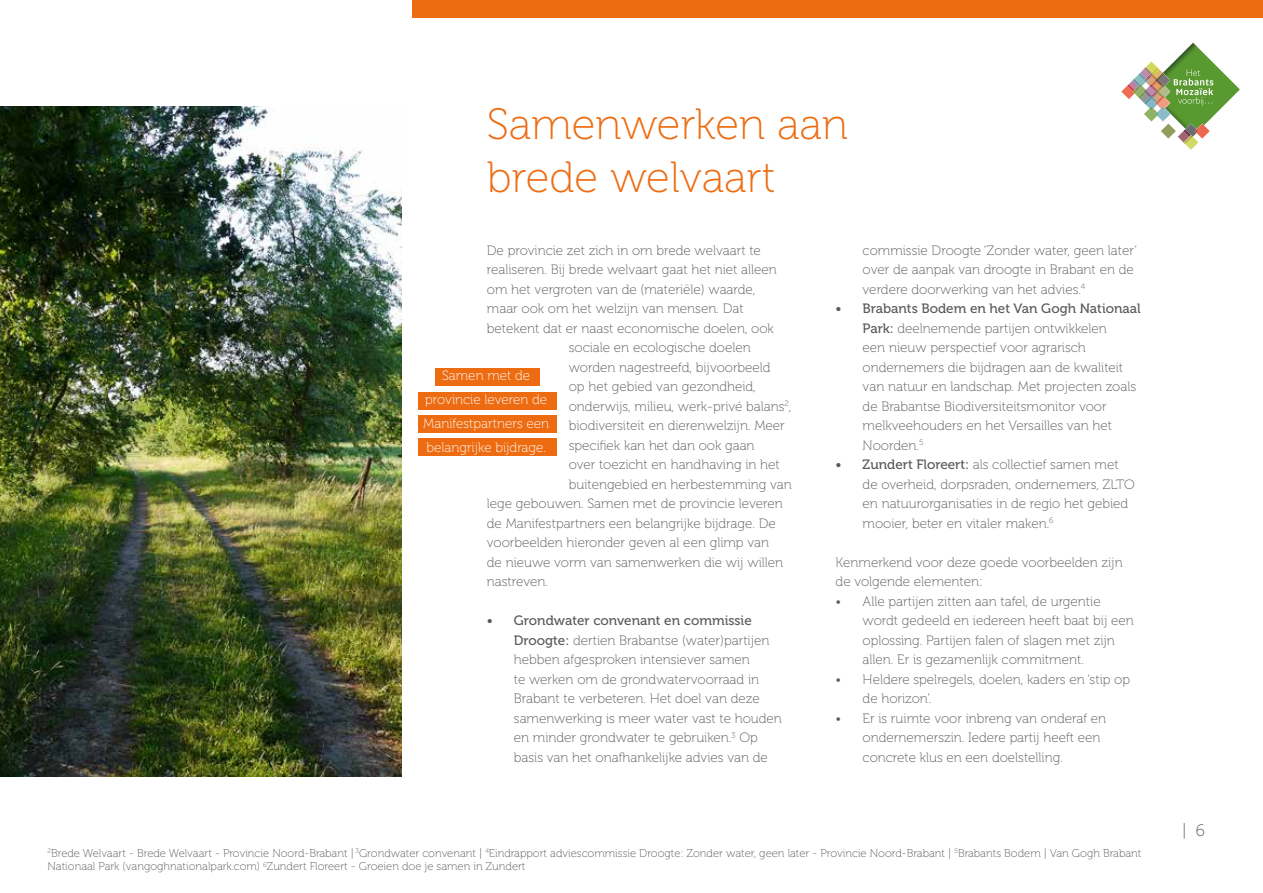
<style>
.page{position:relative;width:1263px;height:893px;background:#fff}
.page>*{position:absolute;margin:0;border:0;box-sizing:border-box;transform-origin:0 0}
.t1{font:43.65px/52.5px "Museo 100";color:#ed6c12}
.t2{font:16.5px "Museo 100";color:#5b5a5b}
.t3{font:13.5px/19.5px "Museo 100";color:#5b5a5b}
.t4{font:13.5px/24px "Museo 100";color:#fff;text-align:center}
.t5{font:13.5px "Museo 500";color:#5b5a5b}
.t6{font:11.25px/13.5px "Museo 100";color:#5b5a5b}
.s1{font-family:"Museo 500"}
</style>
<div class="page">
<div style="left:412px;top:0;width:851px;height:17px;background:#ed6c12"></div>
<div style="left:435px;top:369px;width:105px;height:17px;background:#ed6c12"></div>
<div style="left:418px;top:392px;width:138px;height:17px;background:#ed6c12"></div>
<div style="left:418px;top:415px;width:138px;height:17px;background:#ed6c12"></div>
<div style="left:418px;top:439px;width:138px;height:17px;background:#ed6c12"></div>
<svg style="left:1121px;top:42px;width:119px;height:108px"></svg>
<img style="left:0;top:106px;width:402px;height:670px">
<h1 class="t1" style="left:487px;top:99px;width:363px">Samenwerken aan brede welvaart</h1>
<p class="t3" style="left:487px;top:241px;width:276px">De provincie zet zich in om brede welvaart te</p>
<p class="t3" style="left:487px;top:260px;width:292px">realiseren. Bij brede welvaart gaat het niet alleen</p>
<p class="t3" style="left:487px;top:280px;width:270px">om het vergroten van de (materiële) waarde,</p>
<p class="t3" style="left:487px;top:299px;width:258px">maar ook om het welzijn van mensen. Dat</p>
<p class="t3" style="left:487px;top:319px;width:288px">betekent dat er naast economische doelen, ook</p>
<p class="t3" style="left:569px;top:338px;width:184px">sociale en ecologische doelen</p>
<p class="t3" style="left:569px;top:358px;width:203px">worden nagestreefd, bijvoorbeeld</p>
<p class="t3" style="left:569px;top:377px;width:189px">op het gebied van gezondheid,</p>
<p class="t3" style="left:569px;top:397px;width:224px">onderwijs, milieu, werk-privé balans<sup>2</sup>,</p>
<p class="t3" style="left:569px;top:416px;width:218px">biodiversiteit en dierenwelzijn. Meer</p>
<p class="t3" style="left:569px;top:436px;width:187px">specifiek kan het dan ook gaan</p>
<p class="t3" style="left:569px;top:455px;width:213px">over toezicht en handhaving in het</p>
<p class="t3" style="left:569px;top:475px;width:225px">buitengebied en herbestemming van</p>
<p class="t3" style="left:487px;top:494px;width:297px">lege gebouwen. Samen met de provincie leveren</p>
<p class="t3" style="left:487px;top:514px;width:290px">de Manifestpartners een belangrijke bijdrage. De</p>
<p class="t3" style="left:487px;top:533px;width:284px">voorbeelden hieronder geven al een glimp van</p>
<p class="t3" style="left:487px;top:553px;width:298px">de nieuwe vorm van samenwerken die wij willen</p>
<p class="t3" style="left:487px;top:572px;width:63px">nastreven.</p>
<p class="t5" style="left:487px;top:613px;width:266px">• Grondwater convenant en commissie</p>
<p class="t3" style="left:514px;top:631px;width:270px"><span class="s1">Droogte:</span> dertien Brabantse (water)partijen hebben afgesproken intensiever samen<br>te werken om de grondwatervoorraad in Brabant te verbeteren. Het doel van deze samenwerking is meer water vast te houden en minder grondwater te gebruiken.<sup>3</sup> Op basis van het onafhankelijke advies van de</p>
<p class="t4" style="left:423px;top:364px;width:127px">Samen met de provincie leveren de<br>Manifestpartners een belangrijke bijdrage.</p>
<p class="t3" style="left:863px;top:241px;width:276px">commissie Droogte ‘Zonder water, geen later’ over de aanpak van droogte in Brabant en de verdere doorwerking van het advies.<sup>4</sup></p>
<p class="t5" style="left:836px;top:301px;width:307px">• Brabants Bodem en het Van Gogh Nationaal</p>
<p class="t3" style="left:863px;top:319px;width:275px"><span class="s1">Park:</span> deelnemende partijen ontwikkelen<br>een nieuw perspectief voor agrarisch ondernemers die bijdragen aan de kwaliteit van natuur en landschap. Met projecten zoals de Brabantse Biodiversiteitsmonitor voor melkveehouders en het Versailles van het Noorden.<sup>5</sup></p>
<p class="t3" style="left:863px;top:455px;width:274px;text-indent:-27px"><span class="s1">• Zundert Floreert:</span> als collectief samen met de overheid, dorpsraden, ondernemers, ZLTO en natuurorganisaties in de regio het gebied mooier, beter en vitaler maken.<sup>6</sup></p>
<p class="t3" style="left:836px;top:553px;width:289px">Kenmerkend voor deze goede voorbeelden zijn de volgende elementen:</p>
<p class="t3" style="left:863px;top:592px;width:273px;text-indent:-27px">• Alle partijen zitten aan tafel, de urgentie wordt gedeeld en iedereen heeft baat bij een oplossing. Partijen falen of slagen met zijn allen. Er is gezamenlijk commitment.</p>
<p class="t3" style="left:863px;top:670px;width:269px;text-indent:-27px">• Heldere spelregels, doelen, kaders en ‘stip op de horizon’.</p>
<p class="t3" style="left:863px;top:709px;width:245px;text-indent:-27px">• Er is ruimte voor inbreng van onderaf en ondernemerszin. Iedere partij heeft een concrete klus en een doelstelling.</p>
<p class="t6" style="left:47px;top:847px;width:1095px"><sup>2</sup>Brede Welvaart - Brede Welvaart - Provincie Noord-Brabant | <sup>3</sup>Grondwater convenant | <sup>4</sup>Eindrapport adviescommissie Droogte: Zonder water, geen later - Provincie Noord-Brabant | <sup>5</sup>Brabants Bodem | Van Gogh Brabant<br>Nationaal Park (vangoghnationalpark.com) <sup>6</sup>Zundert Floreert - Groeien doe je samen in Zundert</p>
<p class="t2" style="left:1182px;top:822px;width:24px">| 6</p>
</div>
